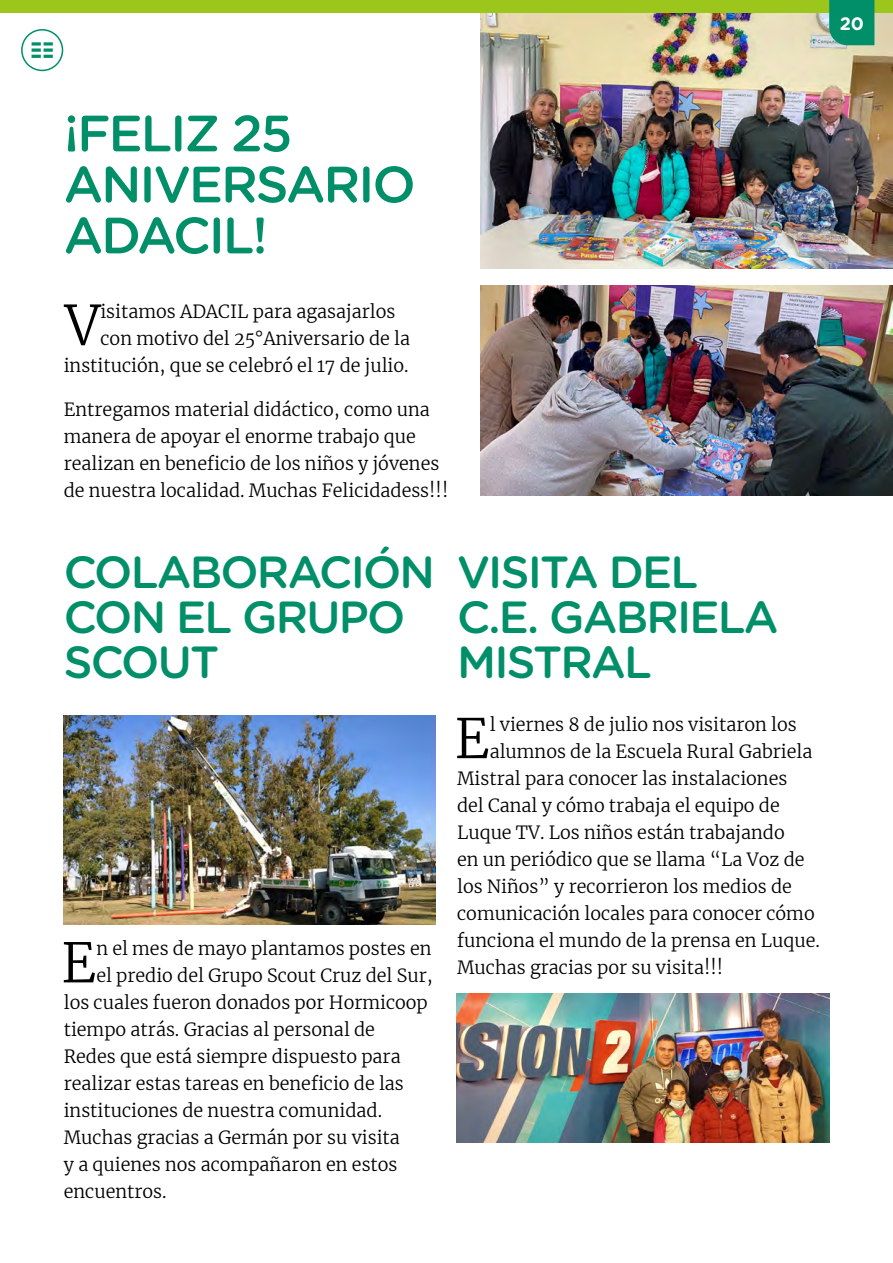
<style>
.page{position:relative;width:893px;height:1263px;background:#fff}
.page>*{position:absolute;margin:0;border:0;box-sizing:border-box;transform-origin:0 0}
.t1{font:300 54.3px "Merriweather";color:#000}
.t2{font:500 51px/51px "Gotham Rounded";letter-spacing:-.04em;color:#008f68}
.t3{font:500 45px/45px "Gotham Rounded";letter-spacing:-.04em;color:#008f68}
.t4{font:300 18px/27px "Merriweather";color:#000}
.t5{font:700 18px "Gotham Rounded";color:#fff}
</style>
<div class="page">
<img style="left:480px;top:13px;width:413px;height:256px">
<div style="left:0;top:0;width:893px;height:13px;background:#9dc61d"></div>
<div style="left:829px;top:0;width:45px;height:45px;background:#008f68"></div>
<img style="left:457px;top:994px;width:372px;height:148px">
<img style="left:64px;top:716px;width:372px;height:208px">
<img style="left:480px;top:285px;width:413px;height:211px">
<svg style="left:21px;top:29px;width:42px;height:42px"></svg>
<p class="t5" style="left:840px;top:10px;width:26px">20</p>
<h2 class="t2" style="left:64px;top:106px;width:353px">¡FELIZ 25<br>ANIVERSARIO<br>ADACIL!</h2>
<h1 class="t1" style="left:65px;top:287px;width:37px">V</h1>
<p class="t4" style="left:100px;top:297px;width:296px">isitamos ADACIL para agasajarlos</p>
<p class="t4" style="left:100px;top:324px;width:311px">con motivo del 25°Aniversario de la</p>
<p class="t4" style="left:64px;top:351px;width:346px">institución, que se celebró el 17 de julio.</p>
<p class="t4" style="left:64px;top:395px;width:386px">Entregamos material didáctico, como una manera de apoyar el enorme trabajo que realizan en beneficio de los niños y jóvenes de nuestra localidad. Muchas Felicidadess!!!</p>
<h3 class="t3" style="left:64px;top:547px;width:373px">COLABORACIÓN<br>CON EL GRUPO<br>SCOUT</h3>
<p class="t4" style="left:96px;top:935px;width:337px">n el mes de mayo plantamos postes en</p>
<p class="t4" style="left:96px;top:962px;width:338px">el predio del Grupo Scout Cruz del Sur,</p>
<p class="t4" style="left:64px;top:989px;width:366px">los cuales fueron donados por Hormicoop</p>
<p class="t4" style="left:64px;top:1016px;width:313px">tiempo atrás. Gracias al personal de</p>
<p class="t4" style="left:64px;top:1043px;width:338px">Redes que está siempre dispuesto para</p>
<p class="t4" style="left:64px;top:1070px;width:342px">realizar estas tareas en beneficio de las</p>
<p class="t4" style="left:64px;top:1097px;width:320px">instituciones de nuestra comunidad.</p>
<p class="t4" style="left:64px;top:1124px;width:338px">Muchas gracias a Germán por su visita</p>
<p class="t4" style="left:64px;top:1151px;width:335px">y a quienes nos acompañaron en estos</p>
<p class="t4" style="left:64px;top:1178px;width:104px">encuentros.</p>
<h1 class="t1" style="left:61px;top:925px;width:37px">E</h1>
<h3 class="t3" style="left:457px;top:547px;width:323px">VISITA DEL<br>C.E. GABRIELA<br>MISTRAL</h3>
<h1 class="t1" style="left:454px;top:701px;width:37px">E</h1>
<p class="t4" style="left:490px;top:711px;width:309px">l viernes 8 de julio nos visitaron los</p>
<p class="t4" style="left:490px;top:738px;width:324px">alumnos de la Escuela Rural Gabriela</p>
<p class="t4" style="left:457px;top:765px;width:332px">Mistral para conocer las instalaciones</p>
<p class="t4" style="left:457px;top:792px;width:324px">del Canal y cómo trabaja el equipo de</p>
<p class="t4" style="left:457px;top:819px;width:329px">Luque TV. Los niños están trabajando</p>
<p class="t4" style="left:457px;top:846px;width:349px">en un periódico que se llama “La Voz de</p>
<p class="t4" style="left:457px;top:873px;width:336px">los Niños” y recorrieron los medios de</p>
<p class="t4" style="left:457px;top:900px;width:359px">comunicación locales para conocer cómo</p>
<p class="t4" style="left:457px;top:927px;width:364px">funciona el mundo de la prensa en Luque.</p>
<p class="t4" style="left:457px;top:954px;width:268px">Muchas gracias por su visita!!!</p>
</div>
